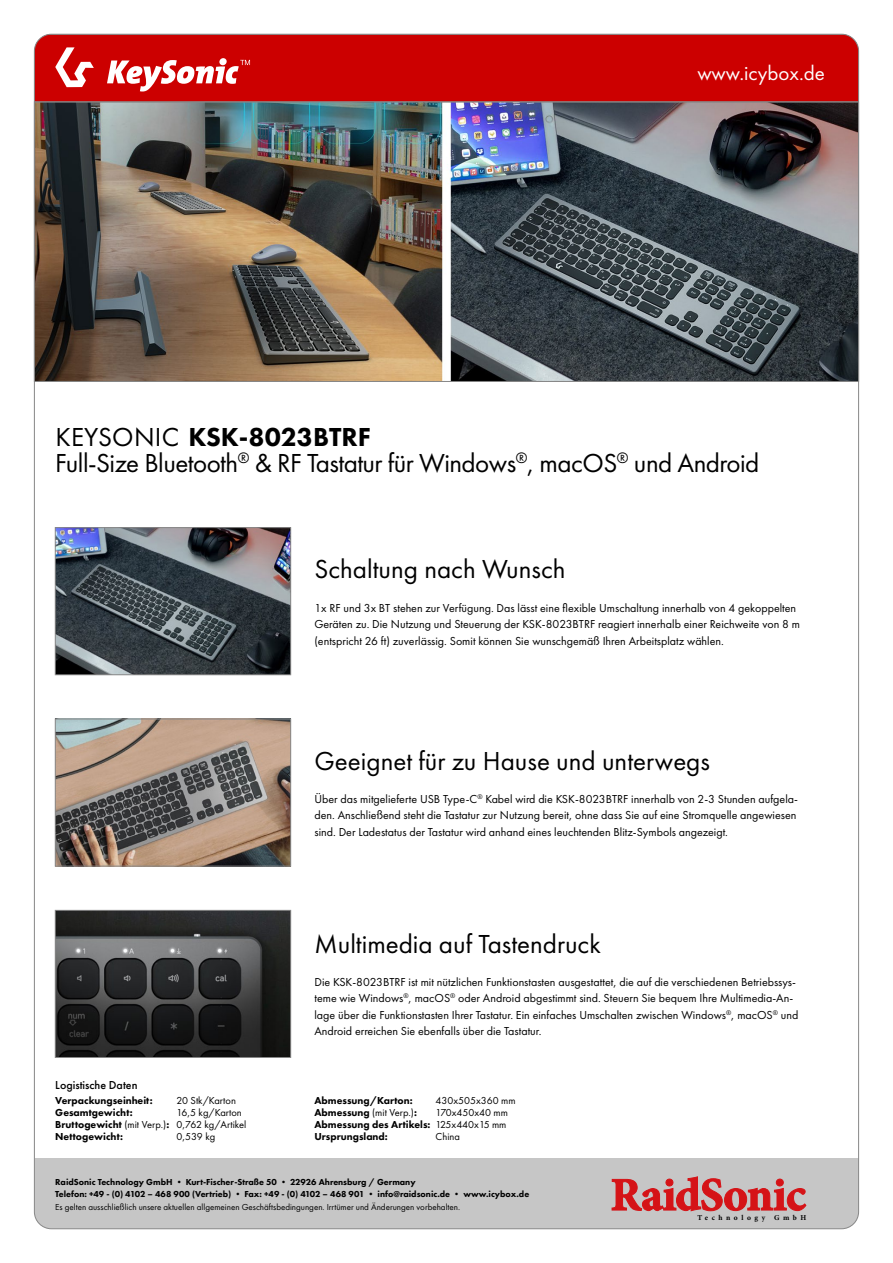
<style>
.page{position:relative;width:893px;height:1263px;background:#fff}
.page>*{position:absolute;margin:0;border:0;box-sizing:border-box;transform-origin:0 0}
.t1{font:27px "Futura PT";color:#000}
.t2{font:27px "Futura PT";letter-spacing:-.02em;color:#000}
.t3{font:800 27px "Futura PT";color:#000}
.t4{font:21px "Futura PT";color:#fff}
.t5{font:12px/16.5px "Futura PT";color:#000}
.t6{font:500 12px "Futura PT";color:#000}
.t7{font:800 10.5px/12px "Futura PT";color:#000}
.t8{font:10.5px/12px "Futura PT";color:#000}
.t9{font:800 9px/12px "Futura PT";color:#000}
.t10{font:9px "Futura PT";color:#000}
.t11{font:700 7.5px "Minion Pro";letter-spacing:.47em;color:#000}
.s1{font-weight:400}
</style>
<div class="page">
<img style="left:36px;top:102px;width:821px;height:280px">
<img style="left:57px;top:529px;width:232px;height:144px">
<div style="left:55px;top:527px;width:236px;height:148px;border:1px solid #878787"></div>
<img style="left:57px;top:721px;width:232px;height:143px">
<div style="left:55px;top:719px;width:236px;height:147px;border:1px solid #878787"></div>
<img style="left:57px;top:912px;width:232px;height:144px">
<div style="left:55px;top:910px;width:236px;height:148px;border:1px solid #878787"></div>
<div style="left:34px;top:1159px;width:825px;height:70px;background:#c6c6c6"></div>
<svg style="left:612px;top:1176px;width:194px;height:35px"></svg>
<div style="left:34px;top:34px;width:825px;height:68px;background:#c00"></div>
<svg style="left:55px;top:47px;width:39px;height:40px"></svg>
<svg style="left:107px;top:58px;width:143px;height:34px"></svg>
<h1 class="t3" style="left:55px;top:420px;width:317px"><span class="s1">KEYSONIC</span> KSK-8023BTRF</h1>
<h2 class="t4" style="left:697px;top:60px;width:129px">www.icybox.de</h2>
<h1 class="t2" style="left:55px;top:447px;width:705px">Full-Size Bluetooth<sup>®</sup> &amp; RF Tastatur für Windows<sup>®</sup>, macOS<sup>®</sup> und Android</h1>
<h1 class="t1" style="left:314px;top:553px;width:253px">Schaltung nach Wunsch</h1>
<p class="t5" style="left:314px;top:599px;width:487px">1x RF und 3x BT stehen zur Verfügung. Das lässt eine flexible Umschaltung innerhalb von 4 gekoppelten<br>Geräten zu. Die Nutzung und Steuerung der KSK-8023BTRF reagiert innerhalb einer Reichweite von 8 m (entspricht 26 ft) zuverlässig. Somit können Sie wunschgemäß Ihren Arbeitsplatz wählen.</p>
<h1 class="t1" style="left:314px;top:745px;width:397px">Geeignet für zu Hause und unterwegs</h1>
<p class="t5" style="left:314px;top:790px;width:485px">Über das mitgelieferte USB Type-C<sup>®</sup> Kabel wird die KSK-8023BTRF innerhalb von 2-3 Stunden aufgela&shy;den. Anschließend steht die Tastatur zur Nutzung bereit, ohne dass Sie auf eine Stromquelle angewiesen sind. Der Ladestatus der Tastatur wird anhand eines leuchtenden Blitz-Symbols angezeigt.</p>
<h1 class="t1" style="left:314px;top:928px;width:288px">Multimedia auf Tastendruck</h1>
<p class="t5" style="left:314px;top:974px;width:485px">Die KSK-8023BTRF ist mit nützlichen Funktionstasten ausgestattet, die auf die verschiedenen Betriebssys&shy;teme wie Windows<sup>®</sup>, macOS<sup>®</sup> oder Android abgestimmt sind. Steuern Sie bequem Ihre Multimedia-An&shy;lage über die Funktionstasten Ihrer Tastatur. Ein einfaches Umschalten zwischen Windows<sup>®</sup>, macOS<sup>®</sup> und Android erreichen Sie ebenfalls über die Tastatur.</p>
<p class="t6" style="left:55px;top:1078px;width:84px">Logistische Daten</p>
<p class="t7" style="left:55px;top:1094px;width:115px">Verpackungseinheit:<br>Gesamtgewicht:<br>Bruttogewicht <span class="s1">(mit Verp.)</span>:<br>Nettogewicht:</p>
<p class="t8" style="left:176px;top:1094px;width:72px">20 Stk/Karton<br>16,5 kg/Karton<br>0,762 kg/Artikel<br>0,539 kg</p>
<p class="t8" style="left:436px;top:1094px;width:82px">430x505x360 mm<br>170x450x40 mm<br>125x440x15 mm<br>China</p>
<p class="t7" style="left:314px;top:1094px;width:118px">Abmessung/Karton:<br>Abmessung <span class="s1">(mit Verp.)</span>:<br>Abmessung des Artikels:<br>Ursprungsland:</p>
<p class="t9" style="left:55px;top:1175px;width:475px">RaidSonic Technology GmbH • Kurt-Fischer-Straße 50 • 22926 Ahrensburg / Germany<br>Telefon: +49 - (0) 4102 – 468 900 (Vertrieb) • Fax: +49 - (0) 4102 – 468 901 • info@raidsonic.de • www.icybox.de</p>
<p class="t10" style="left:55px;top:1202px;width:406px">Es gelten ausschließlich unsere aktuellen allgemeinen Geschäftsbedingungen. Irrtümer und Änderungen vorbehalten.</p>
<p class="t11" style="left:697px;top:1212px;width:110px">Technology GmbH</p>
</div>
